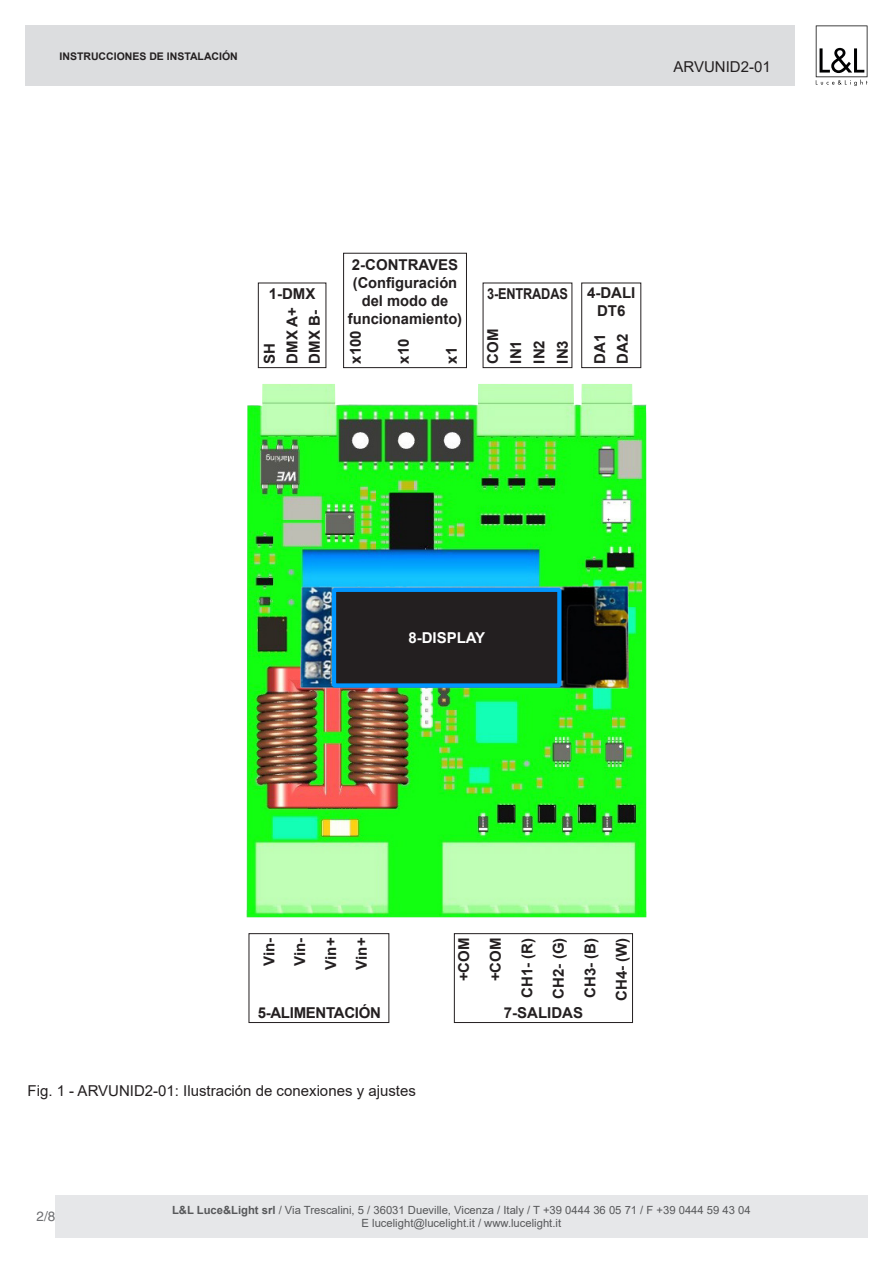
<style>
.page{position:relative;width:893px;height:1263px;background:#fff}
.page>*{position:absolute;margin:0;border:0;box-sizing:border-box;transform-origin:0 0}
.t1{font:700 15px/18px "Arial";color:#231f20;text-align:center}
.t2{font:15px "Arial";color:#231f20}
.t3{font:700 15px "Arial";letter-spacing:-.02em;color:#231f20}
.t4{font:700 15px "Arial";color:#231f20;scale:.85 1}
.t5{font:700 15px "Arial";color:#fff}
.t6{font:13.5px "Helvetica LT Std";color:#6c6d70}
.t7{font:11.25px/12.8px "Arial";color:#57585a;text-align:center}
.t8{font:700 10.5px "Arial";color:#231f20}
.s1{font-weight:700}
</style>
<div class="page">
<div style="left:55px;top:1195px;width:812px;height:42px;background:#e6e7e9"></div>
<div style="left:26px;top:26px;width:769px;height:60px;background:#dcdddf"></div>
<img style="left:247px;top:384px;width:399px;height:533px">
<div style="left:334px;top:590px;width:225px;height:95px;background:#231f20"></div>
<div style="left:332px;top:588px;width:229px;height:100px;border:4px solid #0096ff"></div>
<div style="left:258px;top:283px;width:68px;height:85px;border:1px solid #231f20"></div>
<div style="left:581px;top:283px;width:60px;height:85px;border:1px solid #231f20"></div>
<svg style="left:816px;top:26px;width:51px;height:60px"></svg>
<div style="left:249px;top:933px;width:140px;height:90px;border:1px solid #231f20"></div>
<div style="left:343px;top:253px;width:124px;height:115px;border:1px solid #231f20"></div>
<div style="left:454px;top:933px;width:179px;height:90px;border:1px solid #231f20"></div>
<p class="t8" style="left:60px;top:49px;width:180px">INSTRUCCIONES DE INSTALACIÓN</p>
<p class="t2" style="left:673px;top:56px;width:99px">ARVUNID2-01</p>
<p class="t1" style="left:352px;top:256px;width:108px">2-CONTRAVES</p>
<p class="t1" style="left:353px;top:274px;width:106px">(Configuración del modo de</p>
<p class="t1" style="left:348px;top:310px;width:116px">funcionamiento)</p>
<p class="t1" style="left:269px;top:285px;width:48px">1-DMX</p>
<p class="t1" style="left:587px;top:284px;width:50px">4-DALI</p>
<p class="t1" style="left:597px;top:302px;width:30px">DT6</p>
<p class="t4" style="left:487px;top:283px;width:97px">3-ENTRADAS</p>
<p class="t1" style="left:283px;top:364px;width:58px;rotate:-90deg">DMX A+</p>
<p class="t1" style="left:306px;top:364px;width:55px;rotate:-90deg">DMX B-</p>
<p class="t1" style="left:484px;top:364px;width:36px;rotate:-90deg">COM</p>
<p class="t1" style="left:347px;top:364px;width:35px;rotate:-90deg">x100</p>
<p class="t1" style="left:395px;top:364px;width:27px;rotate:-90deg">x10</p>
<p class="t1" style="left:443px;top:364px;width:18px;rotate:-90deg">x1</p>
<p class="t1" style="left:591px;top:364px;width:31px;rotate:-90deg">DA1</p>
<p class="t1" style="left:614px;top:364px;width:31px;rotate:-90deg">DA2</p>
<p class="t1" style="left:507px;top:364px;width:25px;rotate:-90deg">IN1</p>
<p class="t1" style="left:530px;top:364px;width:25px;rotate:-90deg">IN2</p>
<p class="t1" style="left:554px;top:364px;width:25px;rotate:-90deg">IN3</p>
<p class="t1" style="left:261px;top:364px;width:22px;rotate:-90deg">SH</p>
<p class="t5" style="left:408px;top:627px;width:78px">8-DISPLAY</p>
<p class="t1" style="left:260px;top:966px;width:30px;rotate:-90deg">Vin-</p>
<p class="t1" style="left:291px;top:966px;width:30px;rotate:-90deg">Vin-</p>
<p class="t1" style="left:322px;top:969px;width:33px;rotate:-90deg">Vin+</p>
<p class="t1" style="left:353px;top:969px;width:33px;rotate:-90deg">Vin+</p>
<p class="t3" style="left:258px;top:1002px;width:125px">5-ALIMENTACIÓN</p>
<p class="t2" style="left:28px;top:1080px;width:390px">Fig. 1 - ARVUNID2-01: Ilustración de conexiones y ajustes</p>
<p class="t1" style="left:455px;top:981px;width:45px;rotate:-90deg">+COM</p>
<p class="t1" style="left:487px;top:981px;width:45px;rotate:-90deg">+COM</p>
<p class="t1" style="left:518px;top:998px;width:61px;rotate:-90deg">CH1- (R)</p>
<p class="t1" style="left:550px;top:998px;width:62px;rotate:-90deg">CH2- (G)</p>
<p class="t1" style="left:581px;top:998px;width:61px;rotate:-90deg">CH3- (B)</p>
<p class="t1" style="left:613px;top:1001px;width:65px;rotate:-90deg">CH4- (W)</p>
<p class="t1" style="left:504px;top:1003px;width:81px">7-SALIDAS</p>
<p class="t6" style="left:37px;top:1208px;width:20px">2/8</p>
<p class="t7" style="left:172px;top:1203px;width:580px"><span class="s1">L&amp;L Luce&amp;Light srl</span> / Via Trescalini, 5 / 36031 Dueville, Vicenza / Italy / T +39 0444 36 05 71 / F +39 0444 59 43 04<br>E lucelight@lucelight.it / www.lucelight.it</p>
</div>
